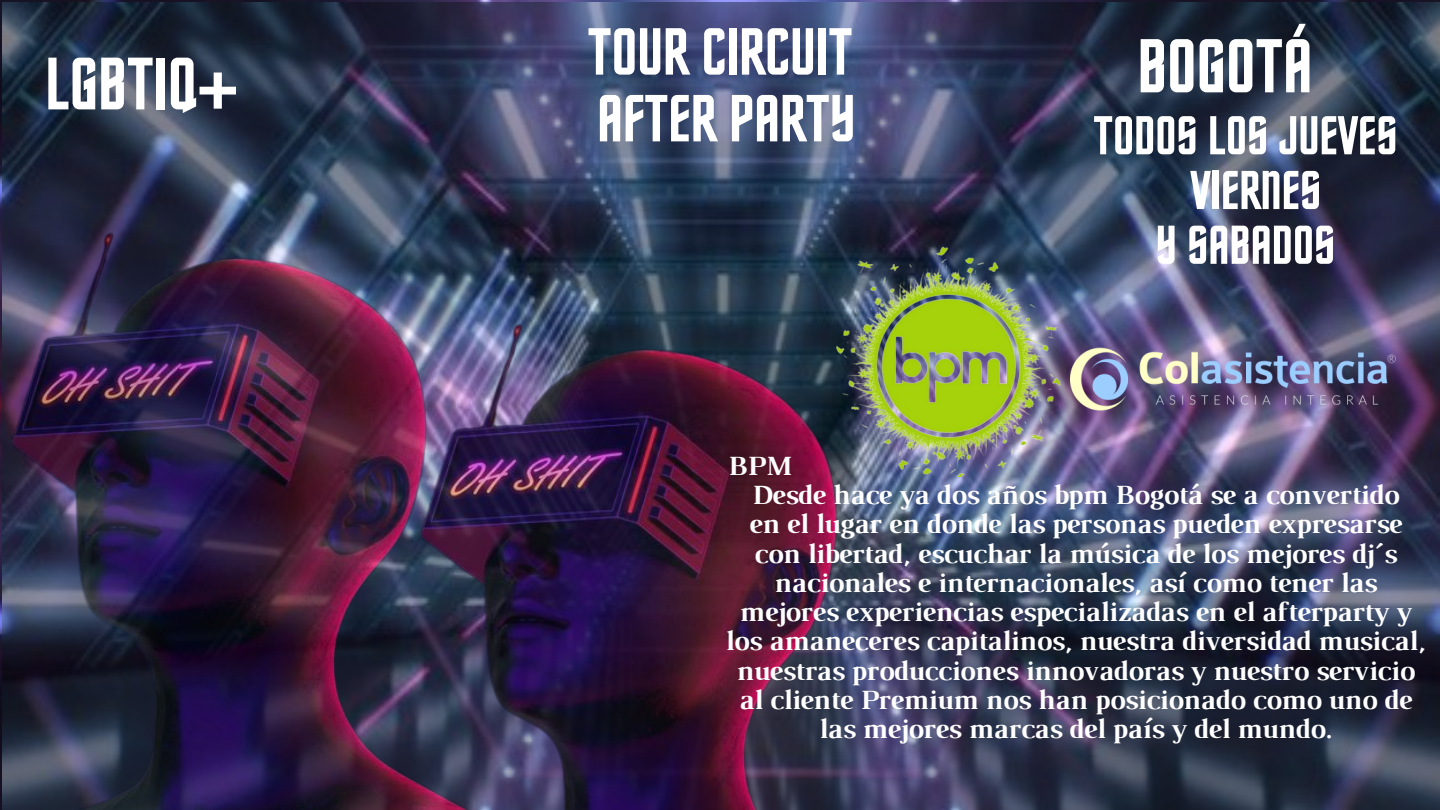
<style>
.page{position:relative;width:1440px;height:810px;background:#fff}
.page>*{position:absolute;margin:0;border:0;box-sizing:border-box;transform-origin:0 0}
.t1{font:76.6px "Horta";color:#fff}
.t2{font:74.5px "Horta";color:#fff}
.t3{font:66.8px/66.8px "Horta";color:#fff}
.t4{font:54.9px/54.8px "Horta";color:#fff;text-align:center}
.t5{font:700 28.4px "Luthier";letter-spacing:-.015em;color:#fff}
</style>
<div class="page">
<img style="left:3px;top:3px;width:1437px;height:807px">
<img style="left:825px;top:243px;width:244px;height:233px">
<img style="left:1068px;top:334px;width:328px;height:85px">
<img style="left:298px;top:290px;width:649px;height:520px">
<h2 class="t2" style="left:45px;top:53px;width:195px">LGBTIQ+</h2>
<h3 class="t3" style="left:588px;top:24px;width:269px">TOUR CIRCUIT<br>AFTER PARTY</h3>
<h1 class="t1" style="left:1138px;top:34px;width:176px">BOGOTÁ</h1>
<h3 class="t4" style="left:1093px;top:113px;width:306px">TODOS LOS JUEVES<br>VIERNES<br>Y SABADOS</h3>
<p class="t5" style="left:727px;top:455px;width:65px">BPM</p>
<p class="t5" style="left:751px;top:485px;width:649px">Desde hace ya dos años bpm Bogotá se a convertido</p>
<p class="t5" style="left:749px;top:514px;width:654px">en el lugar en donde las personas pueden expresarse</p>
<p class="t5" style="left:754px;top:543px;width:644px">con libertad, escuchar la música de los mejores dj´s</p>
<p class="t5" style="left:774px;top:572px;width:604px">nacionales e internacionales, así como tener las</p>
<p class="t5" style="left:739px;top:602px;width:673px">mejores experiencias especializadas en el afterparty y</p>
<p class="t5" style="left:725px;top:631px;width:701px">los amaneceres capitalinos, nuestra diversidad musical,</p>
<p class="t5" style="left:736px;top:660px;width:680px">nuestras producciones innovadoras y nuestro servicio</p>
<p class="t5" style="left:738px;top:689px;width:675px">al cliente Premium nos han posicionado como uno de</p>
<p class="t5" style="left:818px;top:719px;width:515px">las mejores marcas del país y del mundo.</p>
</div>
